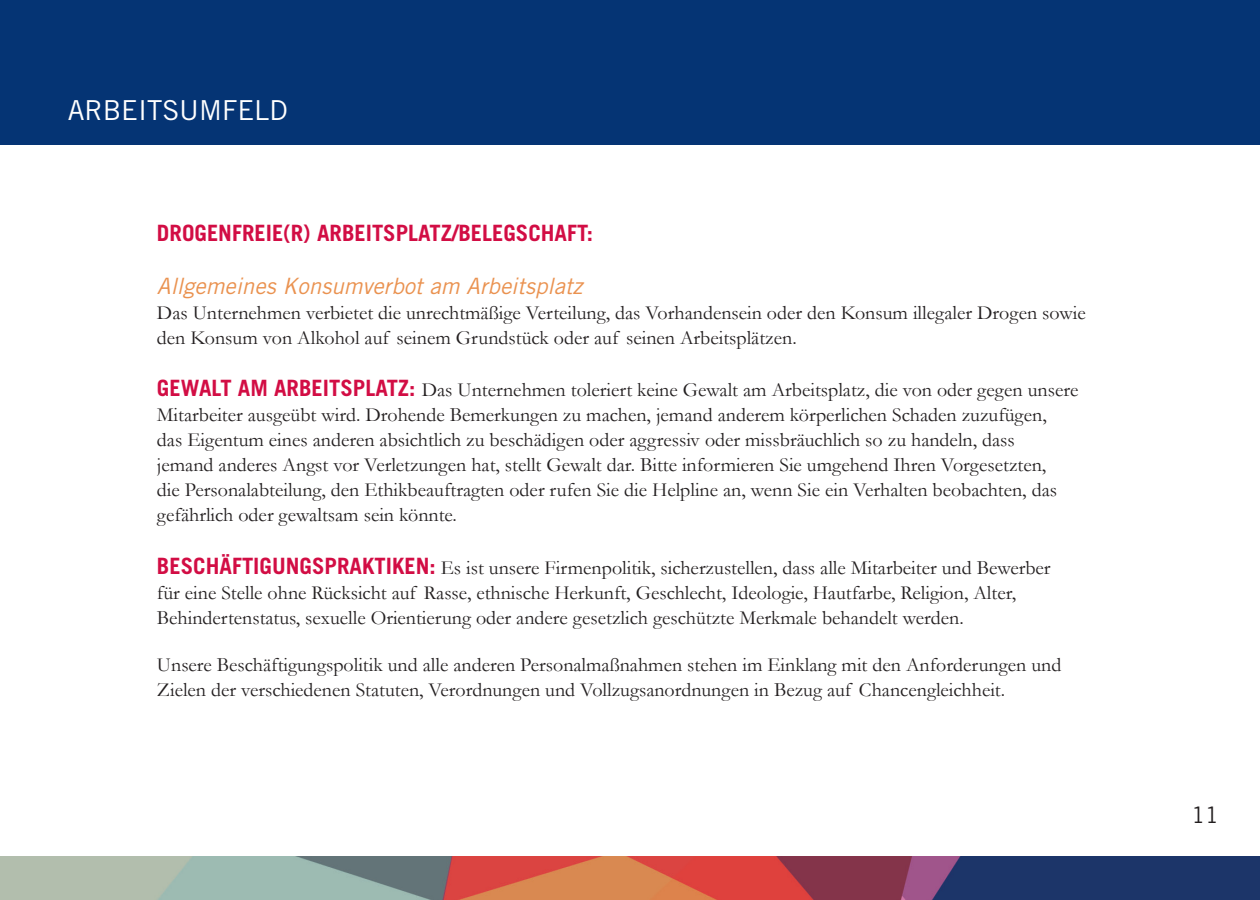
<style>
.page{position:relative;width:1260px;height:900px;background:#fff}
.page>*{position:absolute;margin:0;border:0;box-sizing:border-box;transform-origin:0 0}
.Title_page{font:27.5px "Trade Gothic LT Std";color:#fff}
.Body_Text{font:700 22.5px "Trade Gothic LT Std";color:#d20d44}
.Body_Text-2{font:italic 22.5px "Trade Gothic LT Std";color:#ea9250}
.Title_page-2{font:22.5px "Trade Gothic LT Std";color:#231f20}
.Body_Text-3{font:20px/25px "Garamond";color:#231f20}
.s1{font-family:"Trade Gothic LT Std";font-weight:700;font-size:22.5px;color:#d20d44}
</style>
<div class="page">
<div style="left:0;top:0;width:1260px;height:144px;background:#053474"></div>
<img style="left:0;top:856px;width:1260px;height:44px">
<p class="Title_page" style="left:68px;top:94px;width:222px">ARBEITSUMFELD</p>
<p class="Body_Text" style="left:157px;top:219px;width:437px">DROGENFREIE(R) ARBEITSPLATZ/BELEGSCHAFT:</p>
<p class="Body_Text-2" style="left:157px;top:272px;width:427px">Allgemeines Konsumverbot am Arbeitsplatz</p>
<p class="Body_Text-3" style="left:157px;top:300px;width:930px">Das Unternehmen verbietet die unrechtmäßige Verteilung, das Vorhandensein oder den Konsum illegaler Drogen sowie den Konsum von Alkohol auf seinem Grundstück oder auf seinen Arbeitsplätzen.</p>
<p class="Body_Text-3" style="left:157px;top:377px;width:923px"><span class="s1">GEWALT AM ARBEITSPLATZ:</span> Das Unternehmen toleriert keine Gewalt am Arbeitsplatz, die von oder gegen unsere Mitarbeiter ausgeübt wird. Drohende Bemerkungen zu machen, jemand anderem körperlichen Schaden zuzufügen,<br>das Eigentum eines anderen absichtlich zu beschädigen oder aggressiv oder missbräuchlich so zu handeln, dass<br>jemand anderes Angst vor Verletzungen hat, stellt Gewalt dar. Bitte informieren Sie umgehend Ihren Vorgesetzten,<br>die Personalabteilung, den Ethikbeauftragten oder rufen Sie die Helpline an, wenn Sie ein Verhalten beobachten, das gefährlich oder gewaltsam sein könnte.</p>
<p class="Body_Text-3" style="left:157px;top:555px;width:895px"><span class="s1">BESCHÄFTIGUNGSPRAKTIKEN:</span> Es ist unsere Firmenpolitik, sicherzustellen, dass alle Mitarbeiter und Bewerber für eine Stelle ohne Rücksicht auf Rasse, ethnische Herkunft, Geschlecht, Ideologie, Hautfarbe, Religion, Alter,<br>Behindertenstatus, sexuelle Orientierung oder andere gesetzlich geschützte Merkmale behandelt werden.</p>
<p class="Body_Text-3" style="left:157px;top:652px;width:906px">Unsere Beschäftigungspolitik und alle anderen Personalmaßnahmen stehen im Einklang mit den Anforderungen und<br>Zielen der verschiedenen Statuten, Verordnungen und Vollzugsanordnungen in Bezug auf Chancengleichheit.</p>
<p class="Title_page-2" style="left:1192px;top:801px;width:29px">11</p>
</div>
